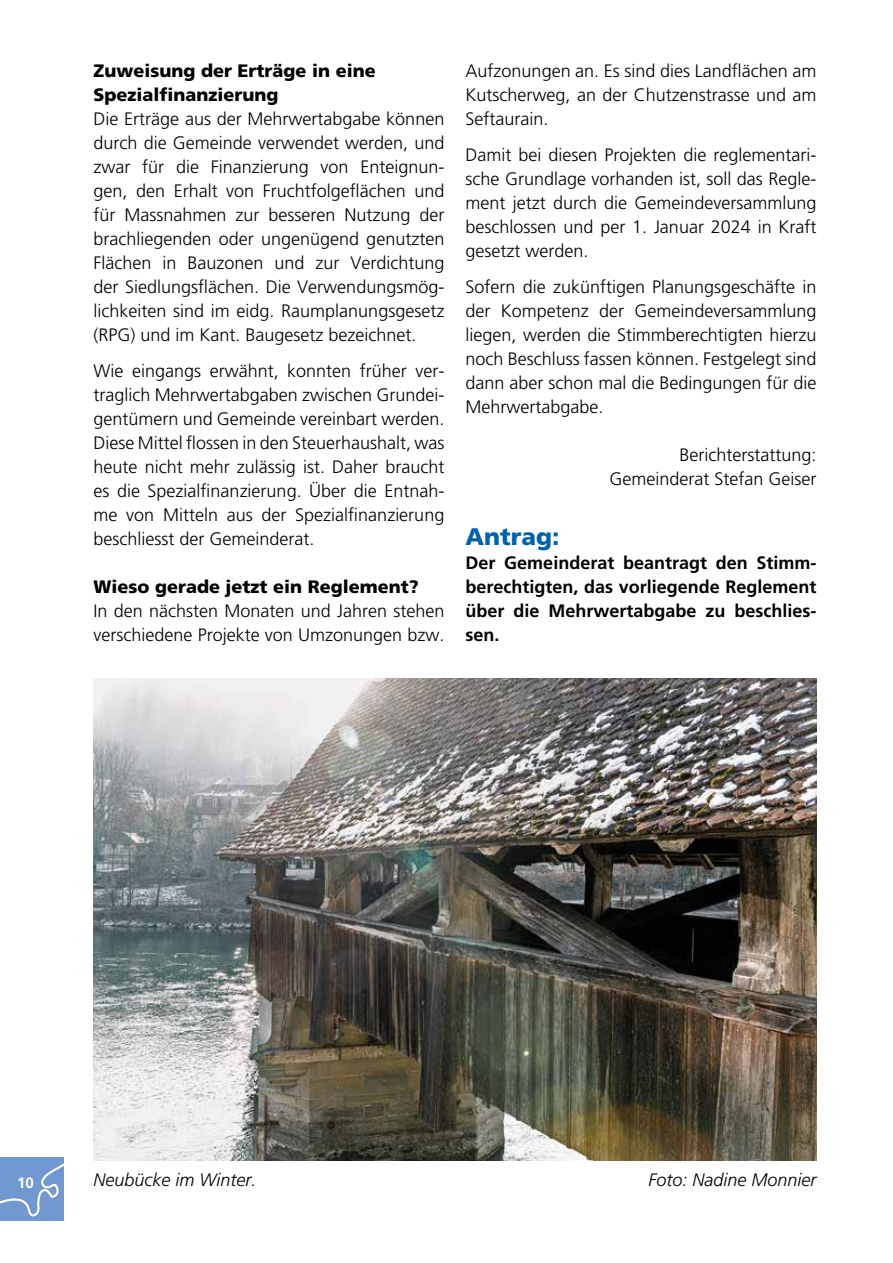
<style>
.page{position:relative;width:893px;height:1263px;background:#fff}
.page>*{position:absolute;margin:0;border:0;box-sizing:border-box;transform-origin:0 0}
.t1{font:900 24px "Frutiger LT Std";color:#0061ad}
.t2{font:300 18px/24px "Frutiger LT Std";color:#000;text-align:justify}
.t3{font:700 18px/24px "Frutiger LT Std";color:#000;text-align:justify}
.t4{font:900 18px/24px "Frutiger LT Std";color:#000}
.t5{font:italic 300 18px "Frutiger LT Std";color:#000}
.t6{font:700 15px "Frutiger LT Std";color:#fff}
</style>
<div class="page">
<div style="left:0;top:1157px;width:64px;height:63px;background:#7198d0"></div>
<svg style="left:0;top:1163px;width:64px;height:54px"></svg>
<img style="left:94px;top:678px;width:722px;height:482px">
<p class="t4" style="left:94px;top:59px;width:284px">Zuweisung der Erträge in eine<br>Spezialfinanzierung</p>
<p class="t2" style="left:94px;top:107px;width:352px">Die Erträge aus der Mehrwertabgabe können durch die Gemeinde verwendet werden, und zwar für die Finanzierung von Enteignun&shy;gen, den Erhalt von Fruchtfolgeflächen und für Massnahmen zur besseren Nutzung der brachliegenden oder ungenügend genutzten Flächen in Bauzonen und zur Verdichtung der Siedlungsflächen. Die Verwendungsmög&shy;lichkeiten sind im eidg. Raumplanungsgesetz (RPG) und im Kant. Baugesetz bezeichnet.</p>
<p class="t2" style="left:94px;top:359px;width:352px">Wie eingangs erwähnt, konnten früher ver&shy;traglich Mehrwertabgaben zwischen Grundei&shy;gentümern und Gemeinde vereinbart werden.<br>Diese Mittel flossen in den Steuerhaushalt, was heute nicht mehr zulässig ist. Daher braucht es die Spezialfinanzierung. Über die Entnah&shy;me von Mitteln aus der Spezialfinanzierung beschliesst der Gemeinderat.</p>
<p class="t4" style="left:94px;top:575px;width:327px">Wieso gerade jetzt ein Reglement?</p>
<p class="t2" style="left:94px;top:599px;width:352px">In den nächsten Monaten und Jahren stehen verschiedene Projekte von Umzonungen bzw.</p>
<p class="t2" style="left:466px;top:59px;width:352px">Aufzonungen an. Es sind dies Landflächen am Kutscherweg, an der Chutzenstrasse und am Seftaurain.</p>
<p class="t2" style="left:466px;top:143px;width:352px">Damit bei diesen Projekten die reglementari&shy;sche Grundlage vorhanden ist, soll das Regle&shy;ment jetzt durch die Gemeindeversammlung beschlossen und per 1. Januar 2024 in Kraft gesetzt werden.</p>
<p class="t2" style="left:466px;top:275px;width:352px">Sofern die zukünftigen Planungsgeschäfte in der Kompetenz der Gemeindeversammlung liegen, werden die Stimmberechtigten hierzu noch Beschluss fassen können. Festgelegt sind dann aber schon mal die Bedingungen für die Mehrwertabgabe.</p>
<p class="t2" style="left:609px;top:443px;width:208px;text-align:right">Berichterstattung:<br>Gemeinderat Stefan Geiser</p>
<h1 class="t1" style="left:466px;top:522px;width:96px">Antrag:</h1>
<p class="t3" style="left:466px;top:551px;width:352px">Der Gemeinderat beantragt den Stimm&shy;berechtigten, das vorliegende Reglement über die Mehrwertabgabe zu beschlies&shy;sen.</p>
<p class="t6" style="left:17px;top:1174px;width:18px">10</p>
<p class="t5" style="left:94px;top:1170px;width:165px">Neubücke im Winter.</p>
<p class="t5" style="left:648px;top:1170px;width:170px">Foto: Nadine Monnier</p>
</div>
